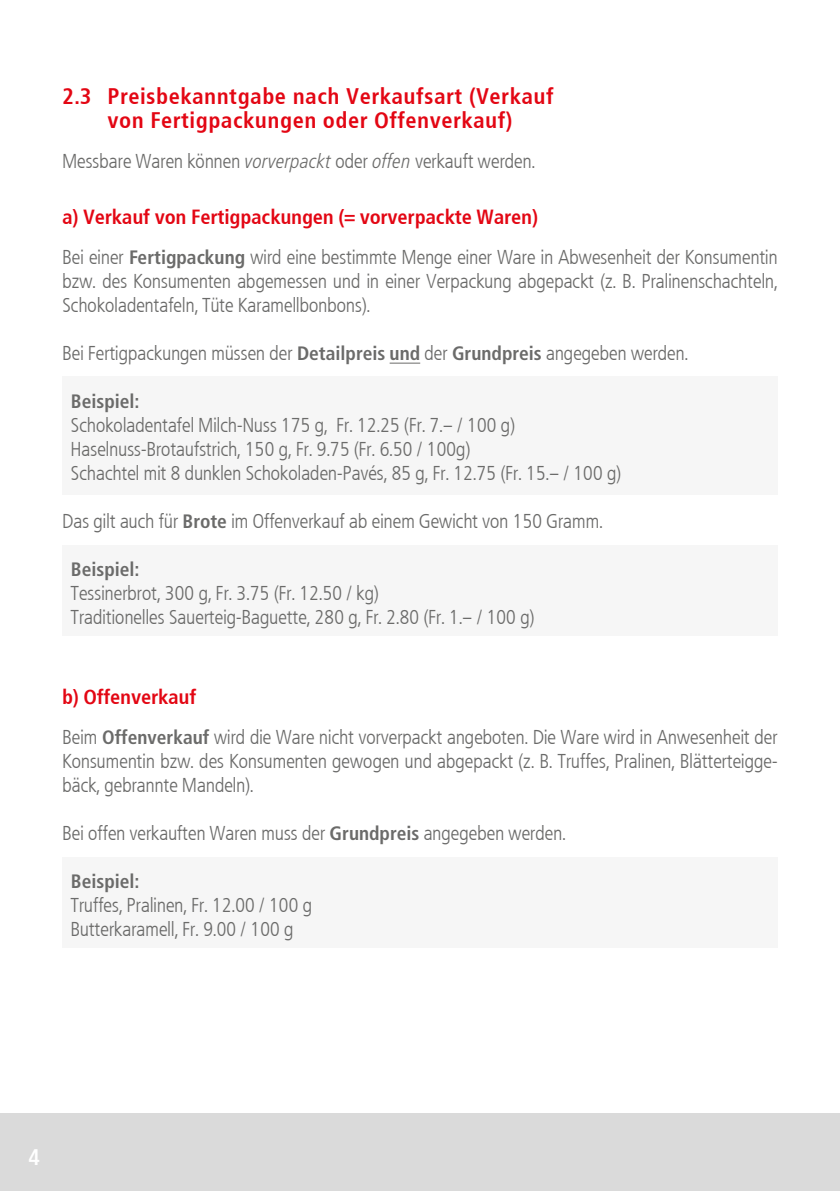
<style>
.page{position:relative;width:840px;height:1191px;background:#fff}
.page>*{position:absolute;margin:0;border:0;box-sizing:border-box;transform-origin:0 0}
.t1{font:700 22px/24px "Frutiger Condensed BQ";letter-spacing:.05em;color:#e30613;text-align:center}
.t2{font:700 22px "Frutiger Condensed BQ";color:#fff}
.Texte_normal{font:300 20px/24px "Frutiger Condensed BQ";letter-spacing:.01em;color:#6b6b6a;text-align:justify}
.a__b__c{font:700 20px "Frutiger Condensed BQ";letter-spacing:.02em;color:#e30613}
.Texte_normal-2{font:700 condensed 19.4px "Frutiger LT Std";color:#6b6b6a}
.s1{font-family:"Frutiger LT Pro";font-style:italic;font-stretch:condensed}
.s2{font-family:"Frutiger LT Std";font-weight:700;font-stretch:condensed;font-size:19.4px}
</style>
<div class="page">
<div style="left:0;top:1113px;width:839px;height:78px;background:#dadada"></div>
<hr style="left:389px;top:363px;width:31px;height:1px;background:#6b6b6a">
<div style="left:62px;top:376px;width:715px;height:119px;background:#f6f6f6"></div>
<div style="left:62px;top:545px;width:715px;height:91px;background:#f6f6f6"></div>
<div style="left:62px;top:856px;width:715px;height:91px;background:#f6f6f6"></div>
<p class="t1" style="left:62px;top:84px;width:492px">2.3 Preisbekanntgabe nach Verkaufsart (Verkauf von Fertigpackungen oder Offenverkauf)</p>
<p class="Texte_normal" style="left:62px;top:149px;width:474px">Messbare Waren können <span class="s1">vorverpackt</span> oder <span class="s1">offen</span> verkauft werden.</p>
<p class="a__b__c" style="left:62px;top:204px;width:476px">a) Verkauf von Fertigpackungen (= vorverpackte Waren)</p>
<p class="Texte_normal" style="left:62px;top:245px;width:716px">Bei einer <span class="s2">Fertigpackung</span> wird eine bestimmte Menge einer Ware in Abwesenheit der Konsumentin bzw. des Konsumenten abgemessen und in einer Verpackung abgepackt (z. B. Pralinenschachteln, Schokoladentafeln, Tüte Karamellbonbons).</p>
<p class="Texte_normal" style="left:62px;top:341px;width:627px">Bei Fertigpackungen müssen der <span class="s2">Detailpreis und</span> der <span class="s2">Grundpreis</span> angegeben werden.</p>
<p class="Texte_normal-2" style="left:71px;top:390px;width:70px">Beispiel:</p>
<p class="Texte_normal" style="left:71px;top:413px;width:445px">Schokoladentafel Milch-Nuss 175 g, Fr. 12.25 (Fr. 7.– / 100 g)</p>
<p class="Texte_normal" style="left:71px;top:437px;width:400px">Haselnuss-Brotaufstrich, 150 g, Fr. 9.75 (Fr. 6.50 / 100g)</p>
<p class="Texte_normal" style="left:71px;top:461px;width:551px">Schachtel mit 8 dunklen Schokoladen-Pavés, 85 g, Fr. 12.75 (Fr. 15.– / 100 g)</p>
<p class="Texte_normal" style="left:62px;top:509px;width:541px">Das gilt auch für <span class="s2">Brote</span> im Offenverkauf ab einem Gewicht von 150 Gramm.</p>
<p class="Texte_normal-2" style="left:71px;top:558px;width:70px">Beispiel:</p>
<p class="Texte_normal" style="left:71px;top:581px;width:309px">Tessinerbrot, 300 g, Fr. 3.75 (Fr. 12.50 / kg)</p>
<p class="Texte_normal" style="left:71px;top:605px;width:464px">Traditionelles Sauerteig-Baguette, 280 g, Fr. 2.80 (Fr. 1.– / 100 g)</p>
<p class="a__b__c" style="left:62px;top:684px;width:135px">b) Offenverkauf</p>
<p class="Texte_normal" style="left:62px;top:725px;width:716px">Beim <span class="s2">Offenverkauf</span> wird die Ware nicht vorverpackt angeboten. Die Ware wird in Anwesenheit der Konsumentin bzw. des Konsumenten gewogen und abgepackt (z. B. Truffes, Pralinen, Blätterteigge&shy;bäck, gebrannte Mandeln).</p>
<p class="Texte_normal" style="left:62px;top:821px;width:504px">Bei offen verkauften Waren muss der <span class="s2">Grundpreis</span> angegeben werden.</p>
<p class="Texte_normal-2" style="left:71px;top:870px;width:70px">Beispiel:</p>
<p class="Texte_normal" style="left:71px;top:893px;width:242px">Truffes, Pralinen, Fr. 12.00 / 100 g</p>
<p class="Texte_normal" style="left:71px;top:917px;width:224px">Butterkaramell, Fr. 9.00 / 100 g</p>
<p class="t2" style="left:28px;top:1143px;width:13px">4</p>
</div>
